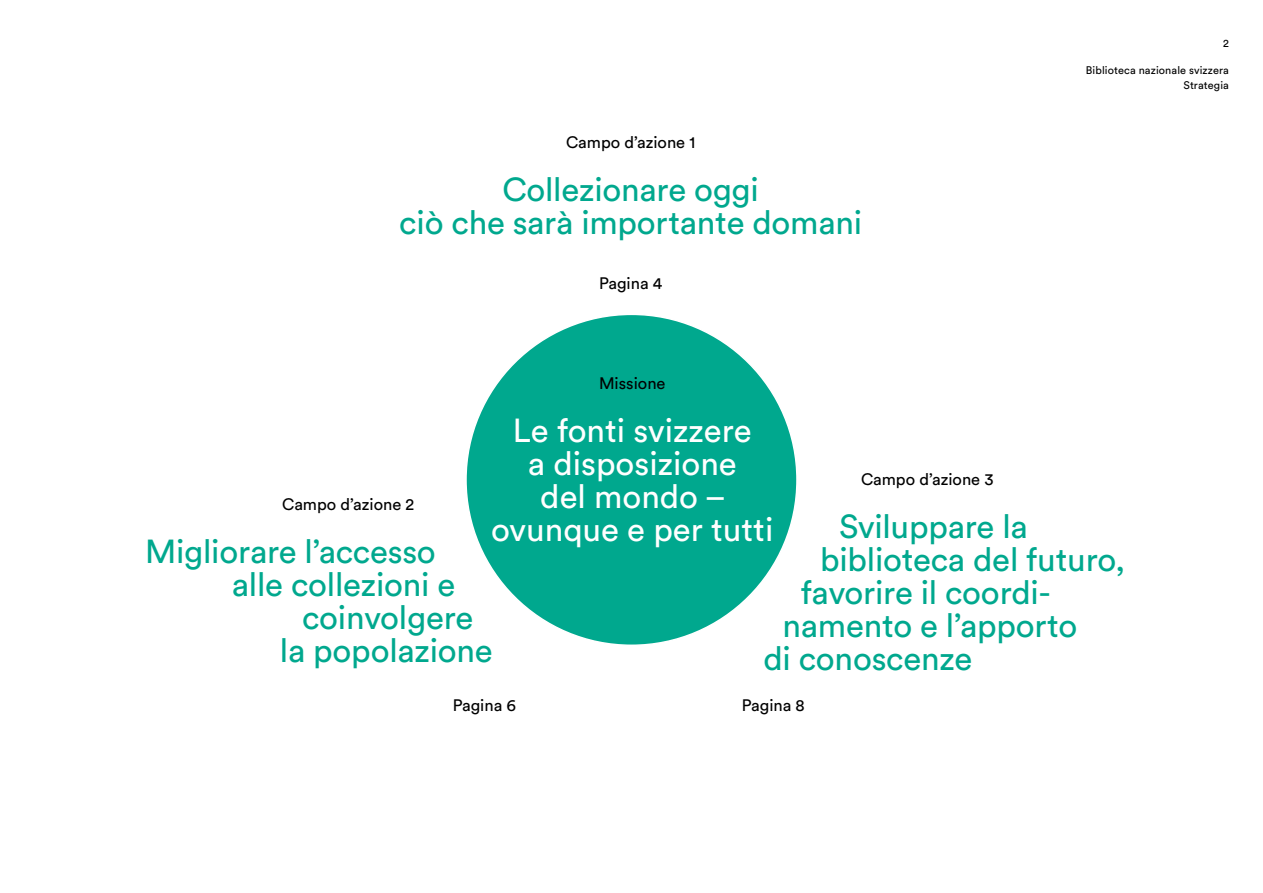
<style>
.page{position:relative;width:1263px;height:893px;background:#fff}
.page>*{position:absolute;margin:0;border:0;box-sizing:border-box;transform-origin:0 0}
.t1{font:33px/33px "Circular Std";letter-spacing:-.005em;color:#00a88e;text-align:center}
.t2{font:33px/33px "Circular Std";color:#fff;text-align:center}
.t3{font:16.5px "Circular Std";color:#000}
.t4{font:10.95px/15px "Circular Std";letter-spacing:.01em;color:#000;text-align:right}
</style>
<div class="page">
<div style="left:466px;top:314px;width:331px;height:331px;background:#00a88e;border-radius:50%"></div>
<p class="t3" style="left:566px;top:132px;width:130px">Campo d’azione 1</p>
<p class="t1" style="left:399px;top:173px;width:464px">Collezionare oggi<br>ciò che sarà importante domani</p>
<p class="t3" style="left:599px;top:273px;width:65px">Pagina 4</p>
<p class="t4" style="left:1223px;top:36px;width:7px">2</p>
<p class="t4" style="left:1086px;top:63px;width:145px">Biblioteca nazionale svizzera<br>Strategia</p>
<p class="t3" style="left:599px;top:374px;width:68px">Missione</p>
<p class="t2" style="left:491px;top:414px;width:284px">Le fonti svizzere<br>a disposizione<br>del mondo – ovunque e per tutti</p>
<p class="t3" style="left:861px;top:469px;width:134px">Campo d’azione 3</p>
<p class="t1" style="left:839px;top:510px;width:190px">Sviluppare la</p>
<p class="t1" style="left:820px;top:543px;width:307px">biblioteca del futuro,</p>
<p class="t1" style="left:801px;top:576px;width:251px">favorire il coordi-</p>
<p class="t1" style="left:782px;top:609px;width:296px">namento e l’apporto</p>
<p class="t1" style="left:763px;top:642px;width:211px">di conoscenze</p>
<p class="t3" style="left:742px;top:695px;width:64px">Pagina 8</p>
<p class="t3" style="left:282px;top:494px;width:133px">Campo d’azione 2</p>
<p class="t1" style="left:145px;top:535px;width:292px">Migliorare l’accesso</p>
<p class="t1" style="left:232px;top:568px;width:225px">alle collezioni e</p>
<p class="t1" style="left:302px;top:601px;width:173px">coinvolgere</p>
<p class="t1" style="left:280px;top:634px;width:214px">la popolazione</p>
<p class="t3" style="left:453px;top:695px;width:65px">Pagina 6</p>
</div>
